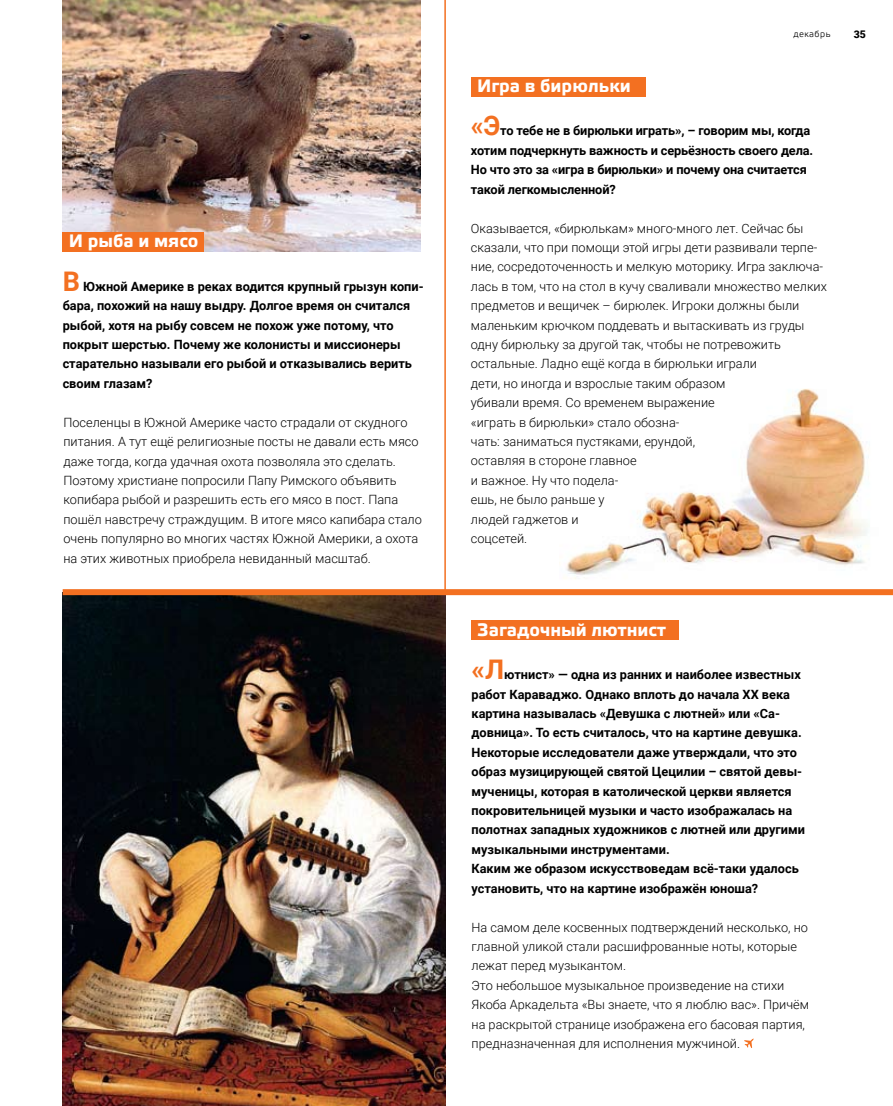
<style>
.page{position:relative;width:893px;height:1106px;background:#fff}
.page>*{position:absolute;margin:0;border:0;box-sizing:border-box;transform-origin:0 0}
.t1{font:700 18px "Elektra Text Pro";color:#fff}
.t2{font:300 12.75px/19.4px "Roboto";color:#000}
.t3{font:700 12.75px/19.4px "Roboto";color:#000}
.t4{font:900 10.5px "Roboto";color:#000}
.t5{font:9px "Elektra Light Pro";letter-spacing:.05em;color:#000}
.s1{font-size:27px;color:#f37021}
</style>
<div class="page">
<img style="left:566px;top:388px;width:301px;height:191px">
<img style="left:63px;top:595px;width:383px;height:511px">
<div style="left:63px;top:589px;width:830px;height:6px;background:#f37021"></div>
<hr style="left:444px;top:0;width:2px;height:592px;background:#f37021">
<div style="left:471px;top:620px;width:207px;height:20px;background:#f37021"></div>
<div style="left:471px;top:77px;width:174px;height:19px;background:#f37021"></div>
<svg style="left:744px;top:1038px;width:10px;height:10px"></svg>
<img style="left:63px;top:0;width:358px;height:252px">
<div style="left:63px;top:232px;width:141px;height:20px;background:#f37021"></div>
<h1 class="t1" style="left:69px;top:231px;width:131px">И рыба и мясо</h1>
<p class="t3" style="left:63px;top:276px;width:362px"><span class="s1">В</span> Южной Америке в реках водится крупный грызун копи&shy;бара, похожий на нашу выдру. Долгое время он считался рыбой, хотя на рыбу совсем не похож уже потому, что покрыт шерстью. Почему же колонисты и миссионеры старательно называли его рыбой и отказывались верить своим глазам?</p>
<p class="t2" style="left:63px;top:412px;width:360px">Поселенцы в Южной Америке часто страдали от скудного питания. А тут ещё религиозные посты не давали есть мясо даже тогда, когда удачная охота позволяла это сделать.<br>Поэтому христиане попросили Папу Римского объявить копибара рыбой и разрешить есть его мясо в пост. Папа пошёл навстречу страждущим. В итоге мясо капибара стало очень популярно во многих частях Южной Америки, а охота на этих животных приобрела невиданный масштаб.</p>
<h1 class="t1" style="left:477px;top:76px;width:155px">Игра в бирюльки</h1>
<p class="t5" style="left:793px;top:30px;width:39px">декабрь</p>
<p class="t4" style="left:854px;top:27px;width:14px">35</p>
<p class="t3" style="left:471px;top:121px;width:344px"><span class="s1">«Э</span>то тебе не в бирюльки играть», – говорим мы, когда хотим подчеркнуть важность и серьёзность своего дела.<br>Но что это за «игра в бирюльки» и почему она считается такой легкомысленной?</p>
<p class="t2" style="left:471px;top:218px;width:358px">Оказывается, «бирюлькам» много-много лет. Сейчас бы сказали, что при помощи этой игры дети развивали терпе&shy;ние, сосредоточенность и мелкую моторику. Игра заключа&shy;лась в том, что на стол в кучу сваливали множество мелких предметов и вещичек – бирюлек. Игроки должны были маленьким крючком поддевать и вытаскивать из груды одну бирюльку за другой так, чтобы не потревожить остальные. Ладно ещё когда в бирюльки играли<br>дети, но иногда и взрослые таким образом<br>убивали время. Со временем выражение<br>«играть в бирюльки» стало обозна-<br>чать: заниматься пустяками, ерундой,<br>оставляя в стороне главное<br>и важное. Ну что подела-<br>ешь, не было раньше у<br>людей гаджетов и<br>соцсетей.</p>
<h1 class="t1" style="left:477px;top:619px;width:190px">Загадочный лютнист</h1>
<p class="t3" style="left:472px;top:664px;width:335px"><span class="s1">«Л</span>ютнист» — одна из ранних и наиболее известных работ Караваджо. Однако вплоть до начала ХХ века картина называлась «Девушка с лютней» или «Са&shy;довница». То есть считалось, что на картине девушка.<br>Некоторые исследователи даже утверждали, что это образ музицирующей святой Цецилии – святой девы&shy;мученицы, которая в католической церкви является покровительницей музыки и часто изображалась на полотнах западных художников с лютней или другими музыкальными инструментами.<br>Каким же образом искусствоведам всё-таки удалось установить, что на картине изображён юноша?</p>
<p class="t2" style="left:472px;top:916px;width:339px">На самом деле косвенных подтверждений несколько, но главной уликой стали расшифрованные ноты, которые лежат перед музыкантом.<br>Это небольшое музыкальное произведение на стихи Якоба Аркадельта «Вы знаете, что я люблю вас». Причём на раскрытой странице изображена его басовая партия, предназначенная для исполнения мужчиной.</p>
</div>
